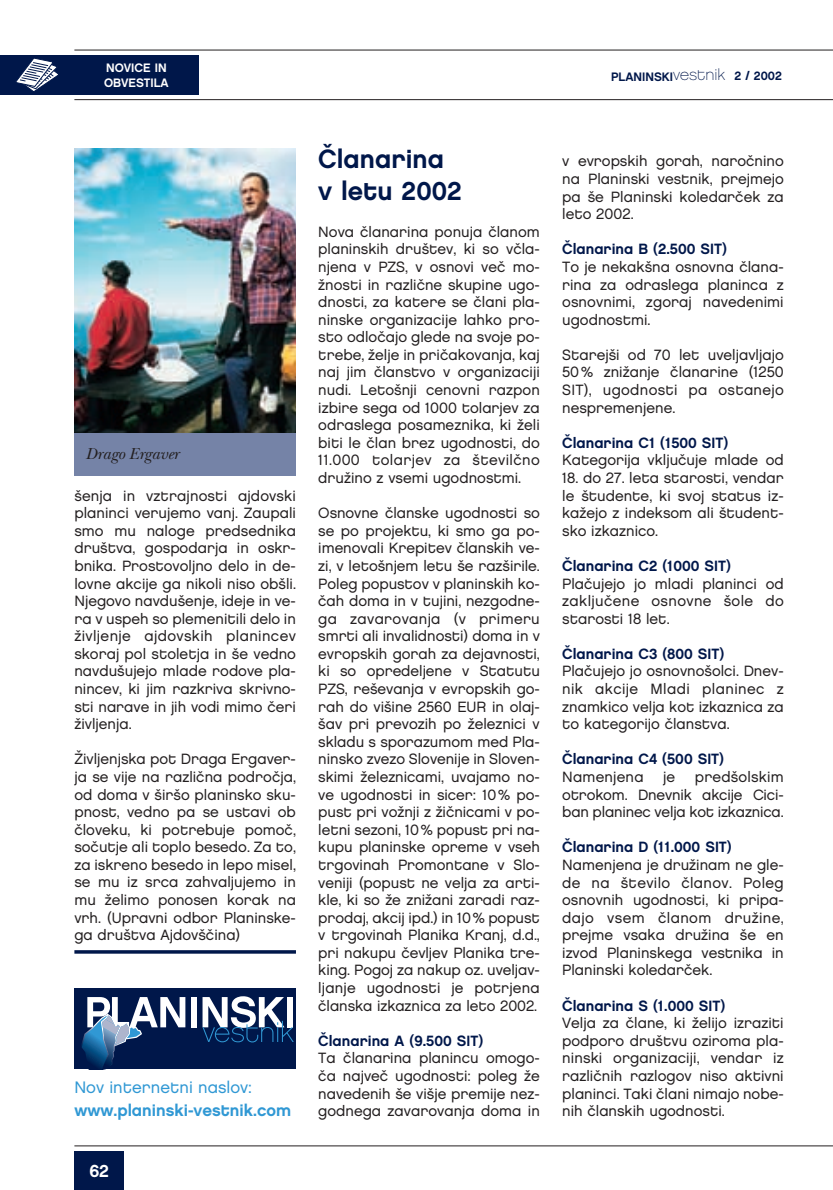
<style>
.page{position:relative;width:833px;height:1190px;background:#fff}
.page>*{position:absolute;margin:0;border:0;box-sizing:border-box;transform-origin:0 0}
.t1{font:26.25px/31.5px "Chalet EE New York Nineteen Eighty";color:#00174a}
.t2{font:17.5px "Chalet EE New York Nineteen Eighty";color:#fff}
.t3{font:16.62px "Chalet EE New York Nineteen Eighty";color:#3098d4}
.t4{font:16.62px "Chalet EE London Nineteen Eighty";color:#3098d4}
.t5{font:italic 16.62px "New Baskerville EE";letter-spacing:-.005em;color:#231f20}
.t6{font:14.88px/17.7px "Chalet EE London Nineteen Eighty";color:#231f20;text-align:justify}
.t7{font:14.88px "Chalet EE New York Nineteen Eighty";color:#00174a}
.t8{font:12.25px "Chalet EE New York Nineteen Eighty";color:#00174a}
.t9{font:12.25px/14.7px "Chalet EE New York Nineteen Eighty";color:#fff}
.s1{font-family:"Chalet EE Paris Nineteen Eighty";font-size:15.75px}
</style>
<div class="page">
<hr style="left:74px;top:1145px;width:759px;height:1px;background:#231f20">
<div style="left:74px;top:1151px;width:50px;height:39px;background:#00174a"></div>
<svg style="left:74px;top:950px;width:222px;height:4px"></svg>
<hr style="left:74px;top:50px;width:759px;height:1px;background:#231f20">
<hr style="left:74px;top:99px;width:759px;height:1px;background:#231f20">
<div style="left:0;top:55px;width:198px;height:40px;background:#00174a"></div>
<svg style="left:16px;top:58px;width:42px;height:33px"></svg>
<img style="left:74px;top:149px;width:222px;height:284px">
<div style="left:74px;top:433px;width:222px;height:43px;background:#7583a7"></div>
<div style="left:75px;top:989px;width:221px;height:80px;background:#00174a"></div>
<div style="left:191px;top:997px;width:6px;height:30px;background:#fff"></div>
<svg style="left:203px;top:996px;width:91px;height:46px"></svg>
<svg style="left:81px;top:997px;width:104px;height:72px"></svg>
<p class="t9" style="left:104px;top:62px;width:66px">NOVICE IN<br>OBVESTILA</p>
<p class="t8" style="left:611px;top:72px;width:172px">PLANINSKI<span class="s1">vestnik</span> 2 / 2002</p>
<p class="t5" style="left:86px;top:448px;width:94px">Drago Ergaver</p>
<p class="t6" style="left:74px;top:488px;width:223px">‰enja in vztrajnosti ajdovski planinci verujemo vanj. Zaupali smo mu naloge predsednika dru‰tva, gospodarja in oskr&shy;bnika. Prostovoljno delo in de&shy;lovne akcije ga nikoli niso ob‰li.<br>Njegovo navdu‰enje, ideje in ve&shy;ra v uspeh so plemenitili delo in Ïivljenje ajdovskih planincev skoraj pol stoletja in ‰e vedno navdu‰ujejo mlade rodove pla&shy;nincev, ki jim razkriva skrivno&shy;sti narave in jih vodi mimo ãeri Ïivljenja.</p>
<p class="t6" style="left:74px;top:752px;width:223px">Îivljenjska pot Draga Ergaver&shy;ja se vije na razliãna podroãja, od doma v ‰ir‰o planinsko sku&shy;pnost, vedno pa se ustavi ob ãloveku, ki potrebuje pomoã, soãutje ali toplo besedo. Za to, za iskreno besedo in lepo misel, se mu iz srca zahvaljujemo in mu Ïelimo ponosen korak na vrh. (Upravni odbor Planinske&shy;ga dru‰tva Ajdov‰ãina)</p>
<p class="t4" style="left:74px;top:1081px;width:179px">Nov internetni naslov:</p>
<p class="t3" style="left:74px;top:1104px;width:218px">www.planinski-vestnik.com</p>
<p class="t2" style="left:89px;top:1164px;width:21px">62</p>
<h1 class="t1" style="left:318px;top:146px;width:145px">âlanarina v letu 2002</h1>
<p class="t6" style="left:318px;top:224px;width:223px">Nova ãlanarina ponuja ãlanom planinskih dru‰tev, ki so vãla&shy;njena v PZS, v osnovi veã mo-Ïnosti in razliãne skupine ugo&shy;dnosti, za katere se ãlani pla&shy;ninske organizacije lahko pro&shy;sto odloãajo glede na svoje po&shy;trebe, Ïelje in priãakovanja, kaj naj jim ãlanstvo v organizaciji nudi. Leto‰nji cenovni razpon izbire sega od 1000 tolarjev za odraslega posameznika, ki Ïeli biti le ãlan brez ugodnosti, do 11.000 tolarjev za ‰tevilãno druÏino z vsemi ugodnostmi.</p>
<p class="t6" style="left:318px;top:506px;width:223px">Osnovne ãlanske ugodnosti so se po projektu, ki smo ga po&shy;imenovali Krepitev ãlanskih ve&shy;zi, v leto‰njem letu ‰e raz‰irile.<br>Poleg popustov v planinskih ko&shy;ãah doma in v tujini, nezgodne&shy;ga zavarovanja (v primeru smrti ali invalidnosti) doma in v evropskih gorah za dejavnosti, ki so opredeljene v Statutu PZS, re‰evanja v evropskih go&shy;rah do vi‰ine 2560 EUR in olaj-‰av pri prevozih po Ïeleznici v skladu s sporazumom med Pla&shy;ninsko zvezo Slovenije in Sloven&shy;skimi Ïeleznicami, uvajamo no&shy;ve ugodnosti in sicer: 10% po&shy;pust pri voÏnji z Ïiãnicami v po&shy;letni sezoni, 10% popust pri na&shy;kupu planinske opreme v vseh trgovinah Promontane v Slo&shy;veniji (popust ne velja za arti&shy;kle, ki so Ïe zniÏani zaradi raz&shy;prodaj, akcij ipd.) in 10% popust v trgovinah Planika Kranj, d.d., pri nakupu ãevljev Planika tre&shy;king. Pogoj za nakup oz. uveljav&shy;ljanje ugodnosti je potrjena ãlanska izkaznica za leto 2002.</p>
<p class="t7" style="left:318px;top:1035px;width:166px">âlanarina A (9.500 SIT)</p>
<p class="t6" style="left:318px;top:1051px;width:223px">Ta ãlanarina planincu omogo&shy;ãa najveã ugodnosti: poleg Ïe navedenih ‰e vi‰je premije nez&shy;godnega zavarovanja doma in</p>
<p class="t6" style="left:562px;top:154px;width:223px">v evropskih gorah, naroãnino na Planinski vestnik, prejmejo pa ‰e Planinski koledarãek za leto 2002.</p>
<p class="t7" style="left:562px;top:244px;width:166px">âlanarina B (2.500 SIT)</p>
<p class="t6" style="left:562px;top:259px;width:223px">To je nekak‰na osnovna ãlana&shy;rina za odraslega planinca z osnovnimi, zgoraj navedenimi ugodnostmi.</p>
<p class="t6" style="left:562px;top:347px;width:223px">Starej‰i od 70 let uveljavljajo 50% zniÏanje ãlanarine (1250<br>SIT), ugodnosti pa ostanejo nespremenjene.</p>
<p class="t7" style="left:562px;top:437px;width:168px">âlanarina C1 (1500 SIT)</p>
<p class="t6" style="left:562px;top:453px;width:223px">Kategorija vkljuãuje mlade od</p>
<p class="t6" style="left:562px;top:471px;width:223px">18. do 27. leta starosti, vendar le ‰tudente, ki svoj status iz&shy;kaÏejo z indeksom ali ‰tudent&shy;sko izkaznico.</p>
<p class="t7" style="left:562px;top:560px;width:170px">âlanarina C2 (1000 SIT)</p>
<p class="t6" style="left:562px;top:576px;width:223px">Plaãujejo jo mladi planinci od zakljuãene osnovne ‰ole do starosti 18 let.</p>
<p class="t7" style="left:562px;top:648px;width:164px">âlanarina C3 (800 SIT)</p>
<p class="t6" style="left:562px;top:664px;width:223px">Plaãujejo jo osnovno‰olci. Dnev&shy;nik akcije Mladi planinec z znamkico velja kot izkaznica za to kategorijo ãlanstva.</p>
<p class="t7" style="left:562px;top:754px;width:163px">âlanarina C4 (500 SIT)</p>
<p class="t6" style="left:562px;top:770px;width:83px">Namenjena</p>
<p class="t6" style="left:663px;top:770px;width:14px">je</p>
<p class="t6" style="left:562px;top:770px;width:223px;text-indent:133px">pred‰olskim otrokom. Dnevnik akcije Cici&shy;ban planinec velja kot izkaznica.</p>
<p class="t7" style="left:562px;top:842px;width:171px">âlanarina D (11.000 SIT)</p>
<p class="t6" style="left:562px;top:857px;width:223px">Namenjena je druÏinam ne gle&shy;de na ‰tevilo ãlanov. Poleg osnovnih ugodnosti, ki pripa&shy;dajo vsem ãlanom druÏine, prejme vsaka druÏina ‰e en izvod Planinskega vestnika in Planinski koledarãek.</p>
<p class="t7" style="left:562px;top:1000px;width:165px">âlanarina S (1.000 SIT)</p>
<p class="t6" style="left:562px;top:1016px;width:223px">Velja za ãlane, ki Ïelijo izraziti podporo dru‰tvu oziroma pla&shy;ninski organizaciji, vendar iz razliãnih razlogov niso aktivni planinci. Taki ãlani nimajo nobe&shy;nih ãlanskih ugodnosti.</p>
</div>
